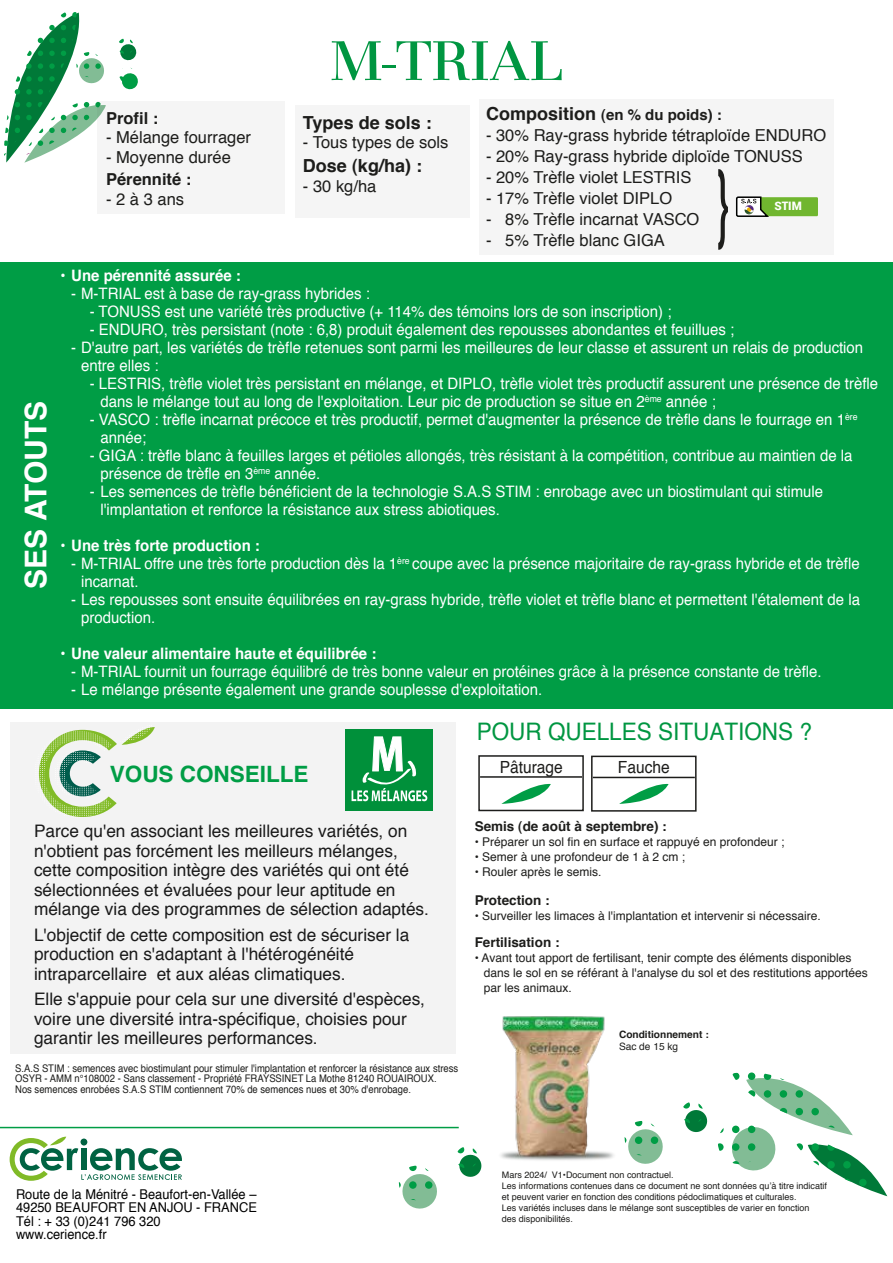
<style>
.page{position:relative;width:893px;height:1263px;background:#fff}
.page>*{position:absolute;margin:0;border:0;box-sizing:border-box;transform-origin:0 0}
.t1{font:500 58.2px "Basilia Std";color:#009641}
.t2{font:700 30px "Helvetica";color:#fff}
.t3{font:24.15px "Helvetica";color:#009641;scale:.93 1}
.t4{font:700 22.5px "Helvetica";color:#009d45}
.t5{font:700 18px "Helvetica";color:#1d1d1b}
.t6{font:17.25px/19.5px "Helvetica";color:rgb(1 1 1/.9)}
.t7{font:16.8px "Helvetica";color:#1d1d1b;scale:.93 1}
.t8{font:16.8px "Roboto";color:#1d1d1b;scale:.93 1}
.t9{font:16.5px "Helvetica";color:#1d1d1b}
.t10{font:700 16.5px "Helvetica";color:#1d1d1b}
.t11{font:15.75px/18px "Helvetica";color:#fff;scale:.95 1}
.t12{font:700 15.75px "Helvetica";color:#fff;scale:.95 1}
.t13{font:700 15px "Helvetica";color:#1d1d1b}
.t14{font:13.5px/13.5px "Helvetica";color:#010101;scale:.95 1}
.t15{font:700 13.5px "Helvetica";color:#1d1d1b}
.t16{font:12px/15px "Helvetica";color:#1d1d1b}
.t17{font:900 11.7px "Roboto";color:#fff}
.t18{font:10.5px/10.5px "Helvetica";color:#1d1d1b;scale:.9 1}
.t19{font:700 10.2px "Helvetica";color:#1d1d1b}
.t20{font:10.2px "Helvetica";color:#1d1d1b}
.t21{font:9px/10.8px "Helvetica";color:#1d1d1b}
.s1{font-size:18px}
</style>
<div class="page">
<svg style="left:4px;top:12px;width:134px;height:151px"></svg>
<div style="left:10px;top:722px;width:446px;height:332px;background:#f3f3f3"></div>
<div style="left:0;top:263px;width:893px;height:446px;background:#009d45"></div>
<hr style="left:0;top:1127px;width:459px;height:1px;background:#009d45">
<div style="left:478px;top:755px;width:106px;height:56px;background:#fff;border:2px solid #1d1d1b"></div>
<hr style="left:480px;top:776px;width:102px;height:2px;background:#1d1d1b">
<div style="left:591px;top:756px;width:106px;height:56px;background:#fff;border:2px solid #1d1d1b"></div>
<hr style="left:593px;top:777px;width:102px;height:1px;background:#1d1d1b">
<svg style="left:619px;top:783px;width:49px;height:21px"></svg>
<svg style="left:501px;top:783px;width:50px;height:21px"></svg>
<svg style="left:10px;top:1136px;width:172px;height:45px"></svg>
<div style="left:97px;top:101px;width:188px;height:113px;background:#f5f5f5"></div>
<div style="left:295px;top:105px;width:175px;height:112px;background:#f5f5f5"></div>
<div style="left:480px;top:99px;width:354px;height:156px;background:#f5f5f5"></div>
<svg style="left:718px;top:1072px;width:169px;height:124px"></svg>
<svg style="left:398px;top:1147px;width:84px;height:62px"></svg>
<svg style="left:628px;top:1102px;width:80px;height:62px"></svg>
<svg style="left:38px;top:727px;width:117px;height:90px"></svg>
<div style="left:346px;top:730px;width:87px;height:81px;background:#00903a"></div>
<svg style="left:352px;top:736px;width:75px;height:65px"></svg>
<img style="left:479px;top:1016px;width:148px;height:146px">
<div style="left:737px;top:197px;width:81px;height:19px;background:#70b62f"></div>
<svg style="left:735px;top:196px;width:36px;height:21px"></svg>
<svg style="left:718px;top:169px;width:10px;height:81px"></svg>
<h2 class="t2" style="left:15px;top:588px;width:189px;rotate:-90deg">SES ATOUTS</h2>
<p class="t10" style="left:106px;top:107px;width:54px">Profil :</p>
<p class="t9" style="left:106px;top:127px;width:146px">- Mélange fourrager</p>
<p class="t9" style="left:106px;top:146px;width:126px">- Moyenne durée</p>
<p class="t10" style="left:106px;top:168px;width:87px">Pérennité :</p>
<p class="t9" style="left:106px;top:188px;width:79px">- 2 à 3 ans</p>
<h1 class="t1" style="left:331px;top:28px;width:233px">M-TRIAL</h1>
<p class="t5" style="left:303px;top:110px;width:130px">Types de sols :</p>
<p class="t9" style="left:303px;top:131px;width:147px">- Tous types de sols</p>
<p class="t5" style="left:303px;top:154px;width:121px">Dose (kg/ha) :</p>
<p class="t9" style="left:303px;top:175px;width:75px">- 30 kg/ha</p>
<p class="t13" style="left:486px;top:104px;width:237px"><span class="s1">Composition</span> (en % du poids) :</p>
<p class="t9" style="left:486px;top:124px;width:342px">- 30% Ray-grass hybride tétraploïde ENDURO</p>
<p class="t9" style="left:486px;top:145px;width:318px">- 20% Ray-grass hybride diploïde TONUSS</p>
<p class="t9" style="left:486px;top:166px;width:207px">- 20% Trèfle violet LESTRIS</p>
<p class="t9" style="left:486px;top:187px;width:188px">- 17% Trèfle violet DIPLO</p>
<p class="t9" style="left:486px;top:208px;width:215px">- 8% Trèfle incarnat VASCO</p>
<p class="t9" style="left:486px;top:229px;width:180px">- 5% Trèfle blanc GIGA</p>
<p class="t17" style="left:774px;top:198px;width:29px">STIM</p>
<p class="t12" style="left:61px;top:265px;width:191px">• Une pérennité assurée :</p>
<p class="t11" style="left:71px;top:286px;width:316px">- M-TRIAL est à base de ray-grass hybrides :</p>
<p class="t11" style="left:90px;top:304px;width:614px">- TONUSS est une variété très productive (+ 114% des témoins lors de son inscription) ;</p>
<p class="t11" style="left:90px;top:322px;width:680px">- ENDURO, très persistant (note : 6,8) produit également des repousses abondantes et feuillues ;</p>
<p class="t11" style="left:81px;top:340px;width:825px;text-indent:-10px">- D'autre part, les variétés de trèfle retenues sont parmi les meilleures de leur classe et assurent un relais de production entre elles :</p>
<p class="t11" style="left:100px;top:376px;width:820px;text-indent:-11px">- LESTRIS, trèfle violet très persistant en mélange, et DIPLO, trèfle violet très productif assurent une présence de trèfle dans le mélange tout au long de l'exploitation. Leur pic de production se situe en 2<sup>ème</sup> année ;</p>
<p class="t11" style="left:100px;top:412px;width:799px;text-indent:-11px">- VASCO : trèfle incarnat précoce et très productif, permet d'augmenter la présence de trèfle dans le fourrage en 1<sup>ère </sup>année;</p>
<p class="t11" style="left:100px;top:448px;width:793px;text-indent:-11px">- GIGA : trèfle blanc à feuilles larges et pétioles allongés, très résistant à la compétition, contribue au maintien de la présence de trèfle en 3<sup>ème</sup> année.</p>
<p class="t11" style="left:100px;top:484px;width:762px;text-indent:-11px">- Les semences de trèfle bénéficient de la technologie S.A.S STIM : enrobage avec un biostimulant qui stimule l'implantation et renforce la résistance aux stress abiotiques.</p>
<p class="t12" style="left:61px;top:535px;width:211px">• Une très forte production :</p>
<p class="t11" style="left:81px;top:556px;width:821px;text-indent:-10px">- M-TRIAL offre une très forte production dès la 1<sup>ère</sup> coupe avec la présence majoritaire de ray-grass hybride et de trèfle incarnat.</p>
<p class="t11" style="left:81px;top:592px;width:821px;text-indent:-10px">- Les repousses sont ensuite équilibrées en ray-grass hybride, trèfle violet et trèfle blanc et permettent l'étalement de la production.</p>
<p class="t12" style="left:61px;top:643px;width:334px">• Une valeur alimentaire haute et équilibrée :</p>
<p class="t11" style="left:71px;top:664px;width:791px">- M-TRIAL fournit un fourrage équilibré de très bonne valeur en protéines grâce à la présence constante de trèfle.</p>
<p class="t11" style="left:71px;top:682px;width:497px">- Le mélange présente également une grande souplesse d'exploitation.</p>
<h3 class="t4" style="left:110px;top:759px;width:200px">VOUS CONSEILLE</h3>
<h3 class="t3" style="left:477px;top:715px;width:362px">POUR QUELLES SITUATIONS ?</h3>
<p class="t7" style="left:500px;top:756px;width:69px">Pâturage</p>
<p class="t8" style="left:600px;top:756px;width:101px">Enrubannage</p>
<p class="t7" style="left:618px;top:756px;width:57px">Fauche</p>
<p class="t6" style="left:34px;top:822px;width:397px">Parce qu'en associant les meilleures variétés, on n'obtient pas forcément les meilleurs mélanges, cette composition intègre des variétés qui ont été sélectionnées et évaluées pour leur aptitude en mélange via des programmes de sélection adaptés.</p>
<p class="t6" style="left:34px;top:926px;width:377px">L'objectif de cette composition est de sécuriser la production en s'adaptant à l'hétérogénéité intraparcellaire et aux aléas climatiques.</p>
<p class="t6" style="left:34px;top:990px;width:393px">Elle s'appuie pour cela sur une diversité d'espèces, voire une diversité intra-spécifique, choisies pour garantir les meilleures performances.</p>
<p class="t18" style="left:15px;top:1063px;width:494px">S.A.S STIM : semences avec biostimulant pour stimuler l'implantation et renforcer la résistance aux stress<br>OSYR - AMM n°108002 - Sans classement - Propriété FRAYSSINET La Mothe 81240 ROUAIROUX.<br>Nos semences enrobées S.A.S STIM contiennent 70% de semences nues et 30% d'enrobage.</p>
<p class="t15" style="left:475px;top:817px;width:194px">Semis (de août à septembre) :</p>
<p class="t16" style="left:475px;top:835px;width:311px">• Préparer un sol fin en surface et rappuyé en profondeur ;</p>
<p class="t16" style="left:475px;top:850px;width:212px">• Semer à une profondeur de 1 à 2 cm ;</p>
<p class="t16" style="left:475px;top:865px;width:128px">• Rouler après le semis.</p>
<p class="t15" style="left:475px;top:890px;width:77px">Protection :</p>
<p class="t16" style="left:475px;top:908px;width:347px">• Surveiller les limaces à l'implantation et intervenir si nécessaire.</p>
<p class="t15" style="left:475px;top:932px;width:86px">Fertilisation :</p>
<p class="t16" style="left:484px;top:950px;width:385px;text-indent:-9px">• Avant tout apport de fertilisant, tenir compte des éléments disponibles dans le sol en se référant à l'analyse du sol et des restitutions apportées par les animaux.</p>
<p class="t19" style="left:619px;top:1028px;width:91px">Conditionnement :</p>
<p class="t20" style="left:619px;top:1039px;width:61px">Sac de 15 kg</p>
<p class="t14" style="left:16px;top:1188px;width:255px">Route de la Ménitré - Beaufort-en-Vallée –<br>49250 BEAUFORT EN ANJOU - FRANCE<br>Tél : + 33 (0)241 796 320<br>www.cerience.fr</p>
<p class="t21" style="left:502px;top:1170px;width:327px">Mars 2024/ V1•Document non contractuel.<br>Les informations contenues dans ce document ne sont données qu’à titre indicatif et peuvent varier en fonction des conditions pédoclimatiques et culturales.<br>Les variétés incluses dans le mélange sont susceptibles de varier en fonction<br>des disponibilités.</p>
</div>
